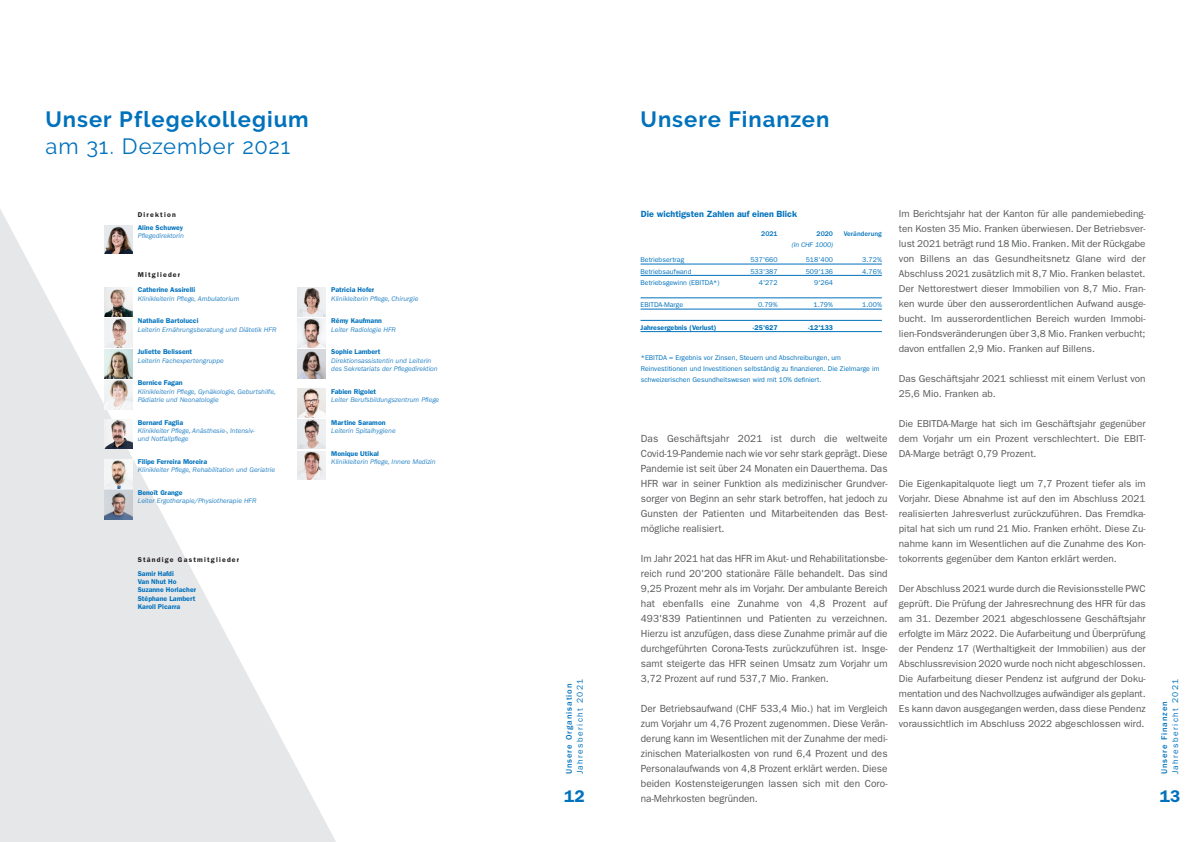
<style>
.page{position:relative;width:1191px;height:842px;background:#fff}
.page>*{position:absolute;margin:0;border:0;box-sizing:border-box;transform-origin:0 0}
.t1{font:700 22px "Raleway";letter-spacing:.045em;color:#0072bc}
.t2{font:22px "Raleway";letter-spacing:.04em;color:#0072bc}
.t3{font:600 17px "ITC Franklin Gothic Std";color:#0072bc}
.t4{font:10.3px/15px "ITC Franklin Gothic Std";color:#57585a;text-align:justify}
.t5{font:10px/15px "ITC Franklin Gothic Std";color:#57585a;text-align:justify}
.t6{font:600 9px "ITC Franklin Gothic Std";color:#0072bc}
.t7{font:8.5px "ITC Franklin Gothic Std";letter-spacing:.16em;color:#0072bc}
.t8{font:500 8.5px "ITC Franklin Gothic Std";letter-spacing:.11em;color:#0072bc}
.t9{font:italic 7px/8.4px "ITC Franklin Gothic Std";color:#2783c5}
.t10{font:7px/11.2px "ITC Franklin Gothic Std";color:#0072bc}
.t11{font:600 7px/8.4px "ITC Franklin Gothic Std";color:#0072bc}
.t12{font:600 7px "ITC Franklin Gothic Std";letter-spacing:.17em;color:#231f20}
.t13{font:500 7px "ITC Franklin Gothic Std";color:#0072bc}
.t14{font:italic 7px "ITC Franklin Gothic Std";letter-spacing:-.01em;color:#0072bc}
</style>
<div class="page">
<svg style="left:0;top:209px;width:336px;height:633px;fill:#e6e7e9"></svg>
<hr style="left:640px;top:264px;width:242px;height:1px;background:#0072bc">
<hr style="left:640px;top:275px;width:242px;height:1px;background:#0072bc">
<hr style="left:640px;top:298px;width:242px;height:1px;background:#0072bc">
<hr style="left:640px;top:309px;width:242px;height:1px;background:#0072bc">
<hr style="left:640px;top:320px;width:242px;height:1px;background:#0072bc">
<hr style="left:640px;top:331px;width:242px;height:1px;background:#0072bc">
<img style="left:297px;top:319px;width:28px;height:59px">
<img style="left:297px;top:389px;width:28px;height:28px">
<img style="left:104px;top:287px;width:29px;height:29px">
<img style="left:104px;top:225px;width:29px;height:29px">
<img style="left:297px;top:287px;width:28px;height:29px">
<img style="left:297px;top:420px;width:28px;height:29px">
<img style="left:297px;top:451px;width:29px;height:29px">
<img style="left:104px;top:319px;width:29px;height:28px">
<img style="left:104px;top:420px;width:29px;height:29px">
<img style="left:104px;top:459px;width:29px;height:29px">
<img style="left:104px;top:491px;width:29px;height:29px">
<img style="left:104px;top:381px;width:29px;height:28px">
<img style="left:104px;top:350px;width:29px;height:29px">
<h1 class="t1" style="left:45px;top:107px;width:265px">Unser Pflegekollegium</h1>
<h1 class="t2" style="left:45px;top:133px;width:246px">am 31. Dezember 2021</h1>
<p class="t12" style="left:138px;top:211px;width:40px">Direktion</p>
<p class="t11" style="left:138px;top:223px;width:47px">Aline Schuwey</p>
<p class="t9" style="left:138px;top:232px;width:48px">Pflegedirektorin</p>
<p class="t12" style="left:138px;top:271px;width:44px">Mitglieder</p>
<p class="t11" style="left:138px;top:286px;width:59px">Catherine Assirelli</p>
<p class="t9" style="left:138px;top:294px;width:103px">Klinikleiterin Pflege, Ambulatorium</p>
<p class="t11" style="left:138px;top:317px;width:62px">Nathalie Bartolucci</p>
<p class="t9" style="left:138px;top:325px;width:140px">Leiterin Ernährungsberatung und Diätetik HFR</p>
<p class="t11" style="left:138px;top:348px;width:56px">Juliette Belissent</p>
<p class="t9" style="left:138px;top:356px;width:87px">Leiterin Fachexpertengruppe</p>
<p class="t11" style="left:138px;top:379px;width:46px">Bernice Fagan</p>
<p class="t9" style="left:138px;top:387px;width:139px">Klinikleiterin Pflege, Gynäkologie, Geburtshilfe,<br>Pädiatrie und Neonatologie</p>
<p class="t11" style="left:138px;top:418px;width:47px">Bernard Faglia</p>
<p class="t9" style="left:138px;top:427px;width:119px">Klinikleiter Pflege, Anästhesie-, Intensiv&shy;und Notfallpflege</p>
<p class="t11" style="left:138px;top:457px;width:71px">Filipe Ferreira Moreira</p>
<p class="t9" style="left:138px;top:466px;width:139px">Klinikleiter Pflege, Rehabilitation und Geriatrie</p>
<p class="t11" style="left:138px;top:488px;width:46px">Benoît Grange</p>
<p class="t9" style="left:138px;top:497px;width:120px">Leiter Ergotherapie/Physiotherapie HFR</p>
<p class="t12" style="left:138px;top:556px;width:103px">Ständige Gastmitglieder</p>
<p class="t11" style="left:138px;top:569px;width:60px">Samir Hafdi<br>Van Nhut Ho<br>Suzanne Horlacher<br>Stéphane Lambert<br>Karoll Picarra</p>
<p class="t11" style="left:331px;top:286px;width:44px">Patricia Hofer</p>
<p class="t9" style="left:331px;top:294px;width:89px">Klinikleiterin Pflege, Chirurgie</p>
<p class="t11" style="left:331px;top:317px;width:52px">Rémy Kaufmann</p>
<p class="t9" style="left:331px;top:325px;width:66px">Leiter Radiologie HFR</p>
<p class="t11" style="left:331px;top:348px;width:51px">Sophie Lambert</p>
<p class="t9" style="left:331px;top:356px;width:108px">Direktionsassistentin und Leiterin des Sekretariats der Pflegedirektion</p>
<p class="t11" style="left:331px;top:387px;width:46px">Fabien Rigolet</p>
<p class="t9" style="left:331px;top:396px;width:109px">Leiter Berufsbildungszentrum Pflege</p>
<p class="t11" style="left:331px;top:418px;width:56px">Martine Saramon</p>
<p class="t9" style="left:331px;top:427px;width:66px">Leiterin Spitalhygiene</p>
<p class="t11" style="left:331px;top:449px;width:49px">Monique Utikal</p>
<p class="t9" style="left:331px;top:458px;width:106px">Klinikleiterin Pflege, Innere Medizin</p>
<h1 class="t1" style="left:640px;top:107px;width:190px">Unsere Finanzen</h1>
<p class="t5" style="left:899px;top:206px;width:248px">Im Berichtsjahr hat der Kanton für alle pandemiebeding&shy;ten Kosten 35 Mio. Franken überwiesen. Der Betriebsver&shy;lust 2021 beträgt rund 18 Mio. Franken. Mit der Rückgabe von Billens an das Gesundheitsnetz Glane wird der Abschluss 2021 zusätzlich mit 8,7 Mio. Franken belastet.<br>Der Nettorestwert dieser Immobilien von 8,7 Mio. Fran&shy;ken wurde über den ausserordentlichen Aufwand ausge&shy;bucht. Im ausserordentlichen Bereich wurden Immobi&shy;lien-Fondsveränderungen über 3,8 Mio. Franken verbucht; davon entfallen 2,9 Mio. Franken auf Billens.</p>
<p class="t5" style="left:899px;top:371px;width:248px">Das Geschäftsjahr 2021 schliesst mit einem Verlust von<br>25,6 Mio. Franken ab.</p>
<p class="t5" style="left:899px;top:416px;width:248px">Die EBITDA-Marge hat sich im Geschäftsjahr gegenüber dem Vorjahr um ein Prozent verschlechtert. Die EBIT-DA-Marge beträgt 0,79 Prozent.</p>
<p class="t5" style="left:899px;top:476px;width:248px">Die Eigenkapitalquote liegt um 7,7 Prozent tiefer als im Vorjahr. Diese Abnahme ist auf den im Abschluss 2021 realisierten Jahresverlust zurückzuführen. Das Fremdka&shy;pital hat sich um rund 21 Mio. Franken erhöht. Diese Zu-- nahme kann im Wesentlichen auf die Zunahme des Kon&shy;tokorrents gegenüber dem Kanton erklärt werden.</p>
<p class="t5" style="left:899px;top:581px;width:248px">Der Abschluss 2021 wurde durch die Revisionsstelle PWC geprüft. Die Prüfung der Jahresrechnung des HFR für das am 31. Dezember 2021 abgeschlossene Geschäftsjahr erfolgte im März 2022. Die Aufarbeitung und Überprüfung der Pendenz 17 (Werthaltigkeit der Immobilien) aus der Abschlussrevision 2020 wurde noch nicht abgeschlossen.<br>Die Aufarbeitung dieser Pendenz ist aufgrund der Doku&shy;mentation und des Nachvollzuges aufwändiger als geplant.<br>Es kann davon ausgegangen werden, dass diese Pendenz voraussichtlich im Abschluss 2022 abgeschlossen wird.</p>
<p class="t6" style="left:641px;top:209px;width:158px">Die wichtigsten Zahlen auf einen Blick</p>
<p class="t13" style="left:761px;top:230px;width:18px">2021</p>
<p class="t10" style="left:750px;top:254px;width:29px;text-align:right">537'660<br>533'387<br>4'272</p>
<p class="t10" style="left:758px;top:299px;width:21px">0.79%</p>
<p class="t11" style="left:753px;top:323px;width:26px">-25'627</p>
<p class="t13" style="left:844px;top:230px;width:39px">Veränderung</p>
<p class="t10" style="left:862px;top:254px;width:21px">3.72%<br>4.76%</p>
<p class="t10" style="left:862px;top:299px;width:21px">1.00%</p>
<p class="t13" style="left:816px;top:230px;width:18px">2020</p>
<p class="t14" style="left:792px;top:241px;width:43px">(In CHF 1000)</p>
<p class="t10" style="left:805px;top:254px;width:29px;text-align:right">518'400<br>509'136<br>9'264</p>
<p class="t10" style="left:813px;top:299px;width:21px">1.79%</p>
<p class="t11" style="left:808px;top:323px;width:26px">-12'133</p>
<p class="t10" style="left:640px;top:254px;width:81px">Betriebsertrag<br>Betriebsaufwand<br>Betriebsgewinn (EBITDA*)</p>
<p class="t10" style="left:640px;top:299px;width:44px">EBITDA-Marge</p>
<p class="t11" style="left:640px;top:323px;width:78px">Jahresergebnis (Verlust)</p>
<p class="t10" style="left:641px;top:352px;width:240px">*EBITDA = Ergebnis vor Zinsen, Steuern und Abschreibungen, um<br>Reinvestitionen und Investitionen selbständig zu finanzieren. Die Zielmarge im schweizerischen Gesundheitswesen wird mit 10% definiert.</p>
<p class="t4" style="left:641px;top:431px;width:248px">Das Geschäftsjahr 2021 ist durch die weltweite Covid-19-Pandemie nach wie vor sehr stark geprägt. Diese Pandemie ist seit über 24 Monaten ein Dauerthema. Das HFR war in seiner Funktion als medizinischer Grundver&shy;sorger von Beginn an sehr stark betroffen, hat jedoch zu Gunsten der Patienten und Mitarbeitenden das Best&shy;mögliche realisiert.</p>
<p class="t4" style="left:641px;top:551px;width:248px">Im Jahr 2021 hat das HFR im Akut- und Rehabilitationsbe&shy;reich rund 20'200 stationäre Fälle behandelt. Das sind 9,25 Prozent mehr als im Vorjahr. Der ambulante Bereich hat ebenfalls eine Zunahme von 4,8 Prozent auf 493'839 Patientinnen und Patienten zu verzeichnen.<br>Hierzu ist anzufügen, dass diese Zunahme primär auf die durchgeführten Corona-Tests zurückzuführen ist. Insge&shy;samt steigerte das HFR seinen Umsatz zum Vorjahr um 3,72 Prozent auf rund 537,7 Mio. Franken.</p>
<p class="t4" style="left:641px;top:701px;width:248px">Der Betriebsaufwand (CHF 533,4 Mio.) hat im Vergleich zum Vorjahr um 4,76 Prozent zugenommen. Diese Verän&shy;derung kann im Wesentlichen mit der Zunahme der medi&shy;zinischen Materialkosten von rund 6,4 Prozent und des Personalaufwands von 4,8 Prozent erklärt werden. Diese beiden Kostensteigerungen lassen sich mit den Coro&shy;na-Mehrkosten begründen.</p>
<p class="t8" style="left:564px;top:774px;width:92px;rotate:-90deg">Unsere Organisation</p>
<p class="t7" style="left:575px;top:774px;width:97px;rotate:-90deg">Jahresbericht 2021</p>
<p class="t7" style="left:1170px;top:774px;width:97px;rotate:-90deg">Jahresbericht 2021</p>
<p class="t8" style="left:1159px;top:774px;width:75px;rotate:-90deg">Unsere Finanzen</p>
<h2 class="t3" style="left:564px;top:786px;width:22px">12</h2>
<h2 class="t3" style="left:1159px;top:786px;width:22px">13</h2>
</div>
